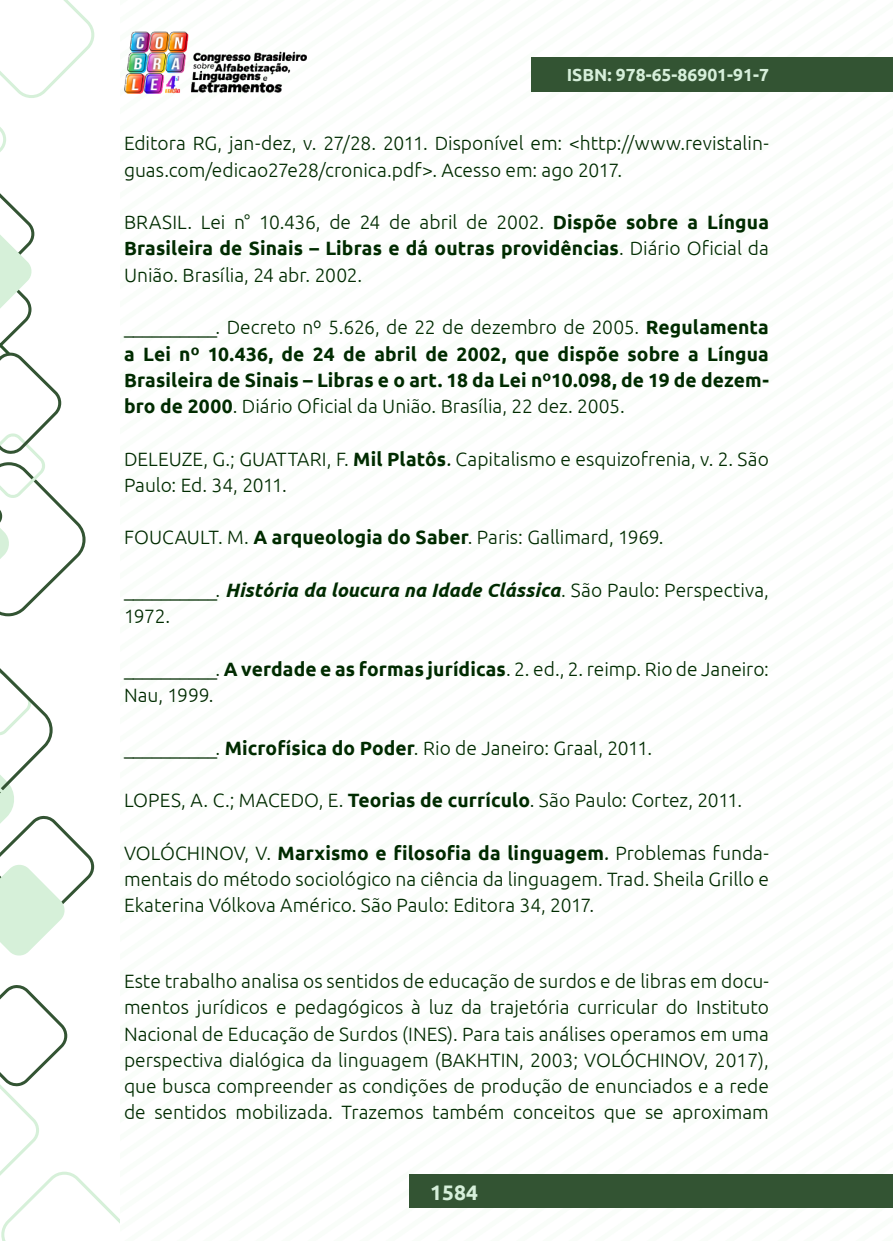
<style>
.page{position:relative;width:893px;height:1241px;background:#fff}
.page>*{position:absolute;margin:0;border:0;box-sizing:border-box;transform-origin:0 0}
.t1{font:700 21px "Ubuntu";color:#d6efda}
._16_REFERENCIAS{font:300 19.25px/26.2px "Ubuntu";color:#002b00}
._4_RESUMO{font:300 19.25px/26.2px "Ubuntu";color:#002b00;text-align:justify}
._16_REFERENCIAS-2{font:700 19.25px/26.2px "Ubuntu";letter-spacing:.005em;color:#002b00;text-align:justify}
.t2{font:700 17.5px "Ubuntu";color:#d6efda}
.s1{font-weight:700}
.s2{font-weight:300}
.s3{font-weight:400;font-style:italic}
.s4{font-weight:700;font-style:italic}
</style>
<div class="page">
<img style="left:124px;top:31px;width:182px;height:62px">
<div style="left:532px;top:57px;width:361px;height:35px;background:#335433"></div>
<div style="left:410px;top:1174px;width:483px;height:33px;background:#335433"></div>
<svg style="left:0;top:985px;width:119px;height:255px"></svg>
<svg style="left:0;top:0;width:94px;height:616px"></svg>
<svg style="left:0;top:668px;width:94px;height:288px"></svg>
<p class="t2" style="left:567px;top:64px;width:204px">ISBN: 978-65-86901-91-7</p>
<p class="_16_REFERENCIAS" style="left:124px;top:130px;width:646px">Editora RG, jan-dez, v. 27/28. 2011. Disponível em: &lt;http://www.revistalin&shy;guas.com/edicao27e28/cronica.pdf&gt;. Acesso em: ago 2017.</p>
<p class="_16_REFERENCIAS" style="left:124px;top:209px;width:646px;text-align:justify">BRASIL. Lei n° 10.436, de 24 de abril de 2002. <span class="s1">Dispõe sobre a Língua Brasileira de Sinais – Libras e dá outras providências</span>. Diário Oficial da União. Brasília, 24 abr. 2002.</p>
<p class="_16_REFERENCIAS-2" style="left:124px;top:314px;width:646px"><span class="s2">__________. Decreto nº 5.626, de 22 de dezembro de 2005.</span> Regulamenta a Lei nº 10.436, de 24 de abril de 2002, que dispõe sobre a Língua Brasileira de Sinais – Libras e o art. 18 da Lei nº10.098, de 19 de dezem&shy;bro de 2000<span class="s2">. Diário Oficial da União. Brasília, 22 dez. 2005.</span></p>
<p class="_16_REFERENCIAS" style="left:124px;top:445px;width:646px">DELEUZE, G.; GUATTARI, F. <span class="s1">Mil Platôs</span><span class="s3">.</span> Capitalismo e esquizofrenia, v. 2. São<br>Paulo: Ed. 34, 2011.</p>
<p class="_16_REFERENCIAS" style="left:124px;top:524px;width:541px">FOUCAULT. M. <span class="s1">A arqueologia do Saber</span>. Paris: Gallimard, 1969.</p>
<p class="_16_REFERENCIAS" style="left:124px;top:576px;width:646px">__________. <span class="s4">História da loucura na Idade Clássica</span>. São Paulo: Perspectiva,<br>1972.</p>
<p class="_16_REFERENCIAS" style="left:124px;top:655px;width:646px">__________. <span class="s1">A verdade e as formas jurídicas</span>. 2. ed., 2. reimp. Rio de Janeiro:<br>Nau, 1999.</p>
<p class="_16_REFERENCIAS" style="left:124px;top:734px;width:530px">__________. <span class="s1">Microfísica do Poder</span>. Rio de Janeiro: Graal, 2011.</p>
<p class="_16_REFERENCIAS" style="left:124px;top:786px;width:620px">LOPES, A. C.; MACEDO, E. <span class="s1">Teorias de currículo</span>. São Paulo: Cortez, 2011.</p>
<p class="_16_REFERENCIAS" style="left:124px;top:839px;width:646px;text-align:justify">VOLÓCHINOV, V. <span class="s1">Marxismo e filosofia da linguagem</span><span class="s3">.</span> Problemas funda&shy;mentais do método sociológico na ciência da linguagem. Trad. Sheila Grillo e Ekaterina Vólkova Américo. São Paulo: Editora 34, 2017.</p>
<p class="_4_RESUMO" style="left:124px;top:967px;width:646px">Este trabalho analisa os sentidos de educação de surdos e de libras em docu&shy;mentos jurídicos e pedagógicos à luz da trajetória curricular do Instituto Nacional de Educação de Surdos (INES). Para tais análises operamos em uma perspectiva dialógica da linguagem (BAKHTIN, 2003; VOLÓCHINOV, 2017), que busca compreender as condições de produção de enunciados e a rede de sentidos mobilizada. Trazemos também conceitos que se aproximam</p>
<p class="t1" style="left:430px;top:1178px;width:49px">1584</p>
</div>
